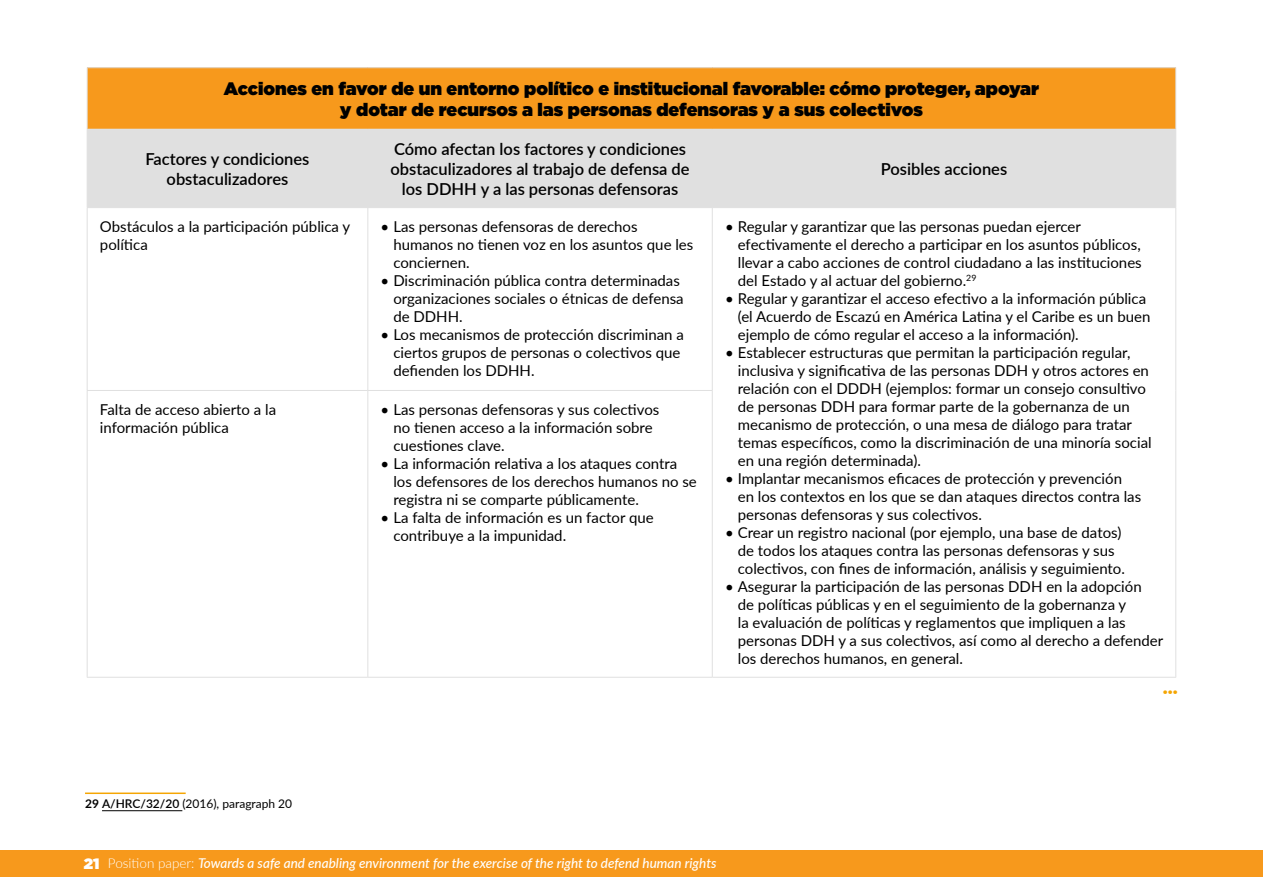
<style>
.page{position:relative;width:1263px;height:893px;background:#fff}
.page>*{position:absolute;margin:0;border:0;box-sizing:border-box;transform-origin:0 0}
.t1{font:900 21px "Lato";color:#f5a603}
.t2{font:900 18px "Gotham";color:#000}
.t3{font:600 16.5px/19.8px "Lato";color:#000;text-align:center}
.t4{font:15px/18px "Lato";color:#000}
.t5{font:italic 500 13.5px "Lato";color:#fff}
.t6{font:12px "Lato";color:#000}
.s1{font-weight:700}
.s2{font-weight:600}
.s3{font-family:"Gotham";font-weight:900;font-style:normal;font-size:15px}
.s4{font-weight:300;font-style:normal}
</style>
<div class="page">
<div style="left:0;top:851px;width:1263px;height:26px;background:#f7991c"></div>
<div style="left:87px;top:68px;width:1089px;height:61px;background:#f7991c"></div>
<div style="left:88px;top:130px;width:1087px;height:77px;background:#e0e0e0"></div>
<hr style="left:87px;top:67px;width:281px;height:1px;background:#e0e0e0">
<hr style="left:87px;top:68px;width:1px;height:61px;background:#e0e0e0">
<hr style="left:368px;top:67px;width:344px;height:1px;background:#e0e0e0">
<hr style="left:712px;top:67px;width:464px;height:1px;background:#e0e0e0">
<hr style="left:1175px;top:68px;width:1px;height:61px;background:#e0e0e0">
<hr style="left:87px;top:129px;width:281px;height:1px;background:#e0e0e0">
<hr style="left:87px;top:130px;width:1px;height:77px;background:#e0e0e0">
<hr style="left:368px;top:129px;width:344px;height:1px;background:#e0e0e0">
<hr style="left:367px;top:130px;width:1px;height:77px;background:#e0e0e0">
<hr style="left:712px;top:129px;width:464px;height:1px;background:#e0e0e0">
<hr style="left:712px;top:130px;width:1px;height:77px;background:#e0e0e0">
<hr style="left:1175px;top:130px;width:1px;height:77px;background:#e0e0e0">
<hr style="left:87px;top:207px;width:281px;height:1px;background:#e0e0e0">
<hr style="left:87px;top:208px;width:1px;height:182px;background:#e0e0e0">
<hr style="left:368px;top:207px;width:344px;height:1px;background:#e0e0e0">
<hr style="left:367px;top:208px;width:1px;height:182px;background:#e0e0e0">
<hr style="left:712px;top:207px;width:464px;height:1px;background:#e0e0e0">
<hr style="left:712px;top:208px;width:1px;height:182px;background:#e0e0e0">
<hr style="left:1175px;top:208px;width:1px;height:182px;background:#e0e0e0">
<hr style="left:87px;top:390px;width:281px;height:1px;background:#e0e0e0">
<hr style="left:87px;top:391px;width:1px;height:286px;background:#e0e0e0">
<hr style="left:368px;top:390px;width:345px;height:1px;background:#e0e0e0">
<hr style="left:367px;top:391px;width:1px;height:286px;background:#e0e0e0">
<hr style="left:712px;top:391px;width:1px;height:286px;background:#e0e0e0">
<hr style="left:1175px;top:390px;width:1px;height:287px;background:#e0e0e0">
<hr style="left:87px;top:677px;width:281px;height:1px;background:#e0e0e0">
<hr style="left:368px;top:677px;width:344px;height:1px;background:#e0e0e0">
<hr style="left:712px;top:677px;width:464px;height:1px;background:#e0e0e0">
<hr style="left:102px;top:810px;width:80px;height:1px;background:#000">
<hr style="left:85px;top:792px;width:101px;height:2px;background:#f5a603">
<p class="t2" style="left:224px;top:76px;width:817px">Acciones en favor de un entorno político e institucional favorable: cómo proteger, apoyar</p>
<p class="t2" style="left:340px;top:97px;width:584px">y dotar de recursos a las personas defensoras y a sus colectivos</p>
<p class="t3" style="left:145px;top:149px;width:166px">Factores y condiciones obstaculizadores</p>
<p class="t3" style="left:390px;top:139px;width:301px">Cómo afectan los factores y condiciones obstaculizadores al trabajo de defensa de los DDHH y a las personas defensoras</p>
<p class="t3" style="left:881px;top:158px;width:128px">Posibles acciones</p>
<p class="t4" style="left:100px;top:217px;width:252px">Obstáculos a la participación pública y política</p>
<p class="t4" style="left:393px;top:217px;width:301px;text-indent:-13px">• Las personas defensoras de derechos humanos no tienen voz en los asuntos que les conciernen.</p>
<p class="t4" style="left:393px;top:271px;width:292px;text-indent:-13px">• Discriminación pública contra determinadas organizaciones sociales o étnicas de defensa de DDHH.</p>
<p class="t4" style="left:393px;top:325px;width:292px;text-indent:-13px">• Los mecanismos de protección discriminan a ciertos grupos de personas o colectivos que defienden los DDHH.</p>
<p class="t4" style="left:100px;top:400px;width:178px">Falta de acceso abierto a la información pública</p>
<p class="t4" style="left:393px;top:400px;width:268px;text-indent:-13px">• Las personas defensoras y sus colectivos no tienen acceso a la información sobre cuestiones clave.</p>
<p class="t4" style="left:393px;top:454px;width:305px;text-indent:-13px">• La información relativa a los ataques contra los defensores de los derechos humanos no se registra ni se comparte públicamente.</p>
<p class="t4" style="left:393px;top:508px;width:262px;text-indent:-13px">• La falta de información es un factor que contribuye a la impunidad.</p>
<p class="t4" style="left:738px;top:217px;width:405px;text-indent:-13px">• Regular y garantizar que las personas puedan ejercer efectivamente el derecho a participar en los asuntos públicos, llevar a cabo acciones de control ciudadano a las instituciones del Estado y al actuar del gobierno.<sup>29</sup></p>
<p class="t4" style="left:738px;top:289px;width:414px;text-indent:-13px">• Regular y garantizar el acceso efectivo a la información pública (el Acuerdo de Escazú en América Latina y el Caribe es un buen ejemplo de cómo regular el acceso a la información).</p>
<p class="t4" style="left:738px;top:343px;width:415px;text-indent:-13px">• Establecer estructuras que permitan la participación regular, inclusiva y significativa de las personas DDH y otros actores en relación con el DDDH (ejemplos: formar un consejo consultivo de personas DDH para formar parte de la gobernanza de un mecanismo de protección, o una mesa de diálogo para tratar temas específicos, como la discriminación de una minoría social en una región determinada).</p>
<p class="t4" style="left:738px;top:469px;width:405px;text-indent:-13px">• Implantar mecanismos eficaces de protección y prevención en los contextos en los que se dan ataques directos contra las personas defensoras y sus colectivos.</p>
<p class="t4" style="left:738px;top:523px;width:389px;text-indent:-13px">• Crear un registro nacional (por ejemplo, una base de datos) de todos los ataques contra las personas defensoras y sus colectivos, con fines de información, análisis y seguimiento.</p>
<p class="t4" style="left:738px;top:577px;width:427px;text-indent:-13px">• Asegurar la participación de las personas DDH en la adopción<br>de políticas públicas y en el seguimiento de la gobernanza y<br>la evaluación de políticas y reglamentos que impliquen a las personas DDH y a sus colectivos, así como al derecho a defender los derechos humanos, en general.</p>
<p class="t1" style="left:1163px;top:671px;width:17px">...</p>
<p class="t6" style="left:85px;top:795px;width:209px"><span class="s1">29</span> <span class="s2">A/HRC/32/20</span> (2016), paragraph 20</p>
<p class="t5" style="left:84px;top:853px;width:634px"><span class="s3">21</span> <span class="s4">Position paper:</span> Towards a safe and enabling environment for the exercise of the right to defend human rights</p>
</div>
